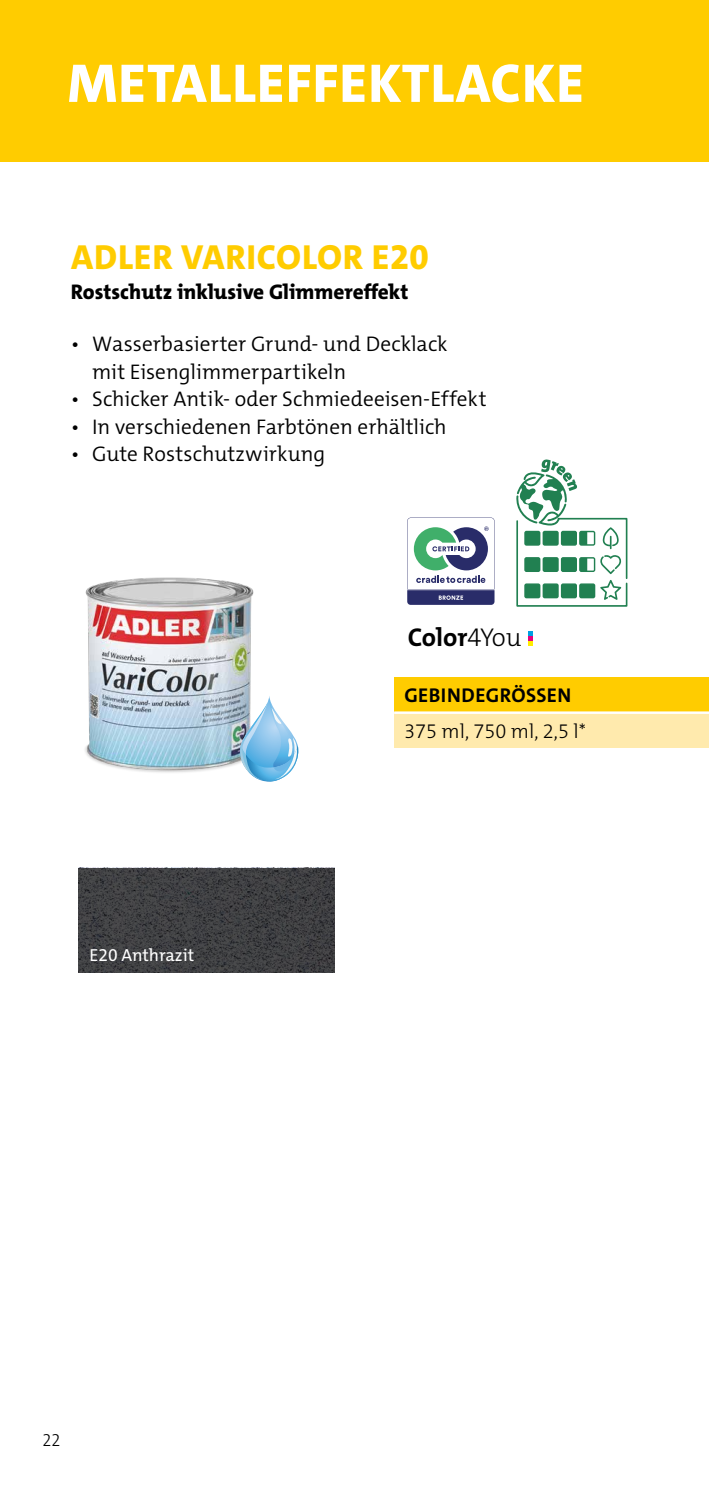
<style>
.page{position:relative;width:709px;height:1489px;background:#fff}
.page>*{position:absolute;margin:0;border:0;box-sizing:border-box;transform-origin:0 0}
.t1{font:800 55px "The Mix C4 s";letter-spacing:.015em;color:#fff}
.t2{font:800 35px "The Mix C4 s";letter-spacing:.025em;color:#fc0}
.t3{font:700 25.75px "The Mix C4 s";color:#000}
.t4{font:300 21.25px/27.5px "The Mix C4 s";color:#000}
.t5{font:800 21.25px "The Mix C4 s";color:#000}
.t6{font:300 20px "The Mix C4 s";color:#000}
.t7{font:700 20px "The Mix C4 s";letter-spacing:.02em;color:#000}
.t8{font:17.5px "The Mix C4 s";color:#fff}
.t9{font:300 17.5px "The Mix C4 s";color:#000}
.s1{font-weight:300}
</style>
<div class="page">
<div style="left:0;top:0;width:709px;height:161px;background:#fc0"></div>
<svg style="left:78px;top:867px;width:256px;height:105px;fill:#404043"></svg>
<div style="left:394px;top:677px;width:315px;height:35px;background:#fc0"></div>
<div style="left:394px;top:712px;width:315px;height:36px;background:#ffeaad"></div>
<hr style="left:394px;top:711px;width:315px;height:3px;background:#fff">
<svg style="left:407px;top:517px;width:87px;height:88px"></svg>
<svg style="left:516px;top:459px;width:111px;height:147px"></svg>
<svg style="left:528px;top:631px;width:4px;height:14px"></svg>
<img style="left:85px;top:577px;width:169px;height:196px">
<svg style="left:237px;top:695px;width:62px;height:87px"></svg>
<h1 class="t1" style="left:68px;top:48px;width:518px">METALLEFFEKTLACKE</h1>
<h2 class="t2" style="left:71px;top:234px;width:359px">ADLER VARICOLOR E20</h2>
<p class="t5" style="left:71px;top:278px;width:339px">Rostschutz inklusive Glimmereffekt</p>
<p class="t4" style="left:92px;top:330px;width:357px;text-indent:-21px">• Wasserbasierter Grund- und Decklack mit Eisenglimmerpartikeln</p>
<p class="t4" style="left:71px;top:385px;width:417px">• Schicker Antik- oder Schmiedeeisen-Effekt</p>
<p class="t4" style="left:71px;top:413px;width:377px">• In verschiedenen Farbtönen erhältlich</p>
<p class="t4" style="left:71px;top:440px;width:256px">• Gute Rostschutzwirkung</p>
<p class="t3" style="left:408px;top:620px;width:115px">Color<span class="s1">4You</span></p>
<p class="t8" style="left:89px;top:943px;width:106px">E20 Anthrazit</p>
<p class="t7" style="left:404px;top:682px;width:168px">GEBINDEGRÖSSEN</p>
<p class="t6" style="left:404px;top:718px;width:183px">375 ml, 750 ml, 2,5 l*</p>
<p class="t9" style="left:43px;top:1429px;width:19px">22</p>
</div>
